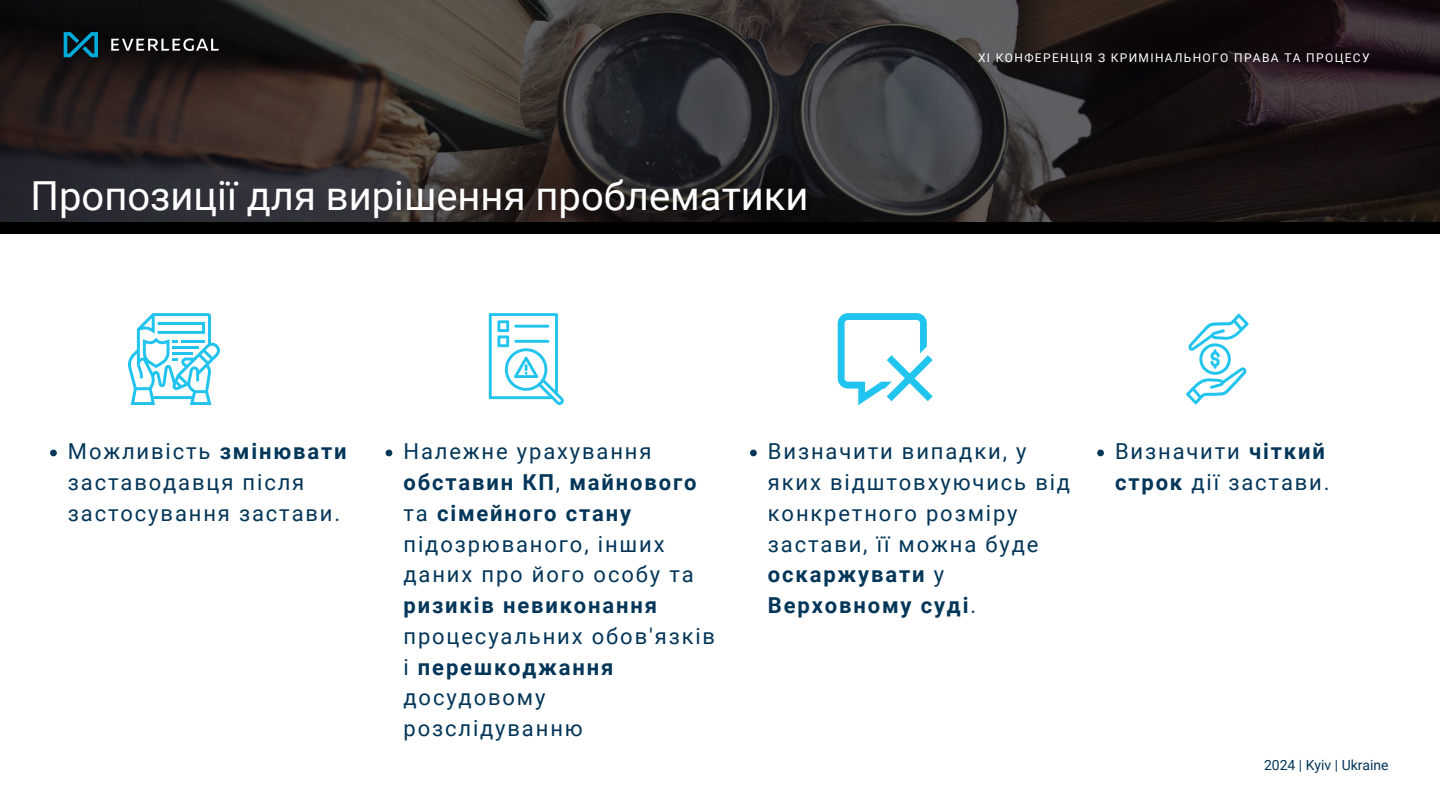
<style>
.page{position:relative;width:1440px;height:810px;background:#fff}
.page>*{position:absolute;margin:0;border:0;box-sizing:border-box;transform-origin:0 0}
.t1{font:40px "Roboto";color:#fff}
.t2{font:22px/30.8px "Roboto";letter-spacing:.085em;color:#033659}
.t3{font:700 22px "Roboto";letter-spacing:.085em;color:#033659}
.t4{font:14px "Roboto";color:#033659}
.t5{font:12px "Roboto";letter-spacing:.11em;color:#fff}
.s1{font-weight:700}
</style>
<div class="page">
<div style="left:0;top:0;width:1440px;height:233px;background:#000"></div>
<img style="left:0;top:0;width:1440px;height:221px">
<svg style="left:111px;top:38px;width:108px;height:13px"></svg>
<svg style="left:64px;top:32px;width:34px;height:25px"></svg>
<svg style="left:489px;top:313px;width:75px;height:92px"></svg>
<hr style="left:514px;top:340px;width:35px;height:3px;background:#21c3ef">
<svg style="left:838px;top:313px;width:95px;height:92px"></svg>
<svg style="left:128px;top:313px;width:92px;height:92px"></svg>
<svg style="left:1186px;top:314px;width:62px;height:90px"></svg>
<svg style="left:50px;top:450px;width:7px;height:6px"></svg>
<svg style="left:1097px;top:450px;width:7px;height:6px"></svg>
<svg style="left:386px;top:450px;width:6px;height:6px"></svg>
<svg style="left:750px;top:450px;width:7px;height:6px"></svg>
<h1 class="t1" style="left:31px;top:173px;width:780px">Пропозиції для вирішення проблематики</h1>
<p class="t5" style="left:978px;top:51px;width:393px">XI КОНФЕРЕНЦІЯ З КРИМІНАЛЬНОГО ПРАВА ТА ПРОЦЕСУ</p>
<p class="t2" style="left:68px;top:436px;width:280px">Можливість <span class="s1">змінювати </span>заставодавця після застосування застави.</p>
<p class="t2" style="left:1115px;top:436px;width:216px">Визначити <span class="s1">чіткий строк</span> дії застави.</p>
<p class="t2" style="left:403px;top:436px;width:295px">Належне урахування <span class="s1">обставин КП</span>, <span class="s1">майнового </span>та <span class="s1">сімейного стану </span>підозрюваного, інших даних про його особу та</p>
<p class="t3" style="left:403px;top:593px;width:255px">ризиків невиконання</p>
<p class="t2" style="left:403px;top:621px;width:313px">процесуальних обов'язків і <span class="s1">перешкоджання </span>досудовому розслідуванню</p>
<p class="t2" style="left:768px;top:436px;width:304px">Визначити випадки, у яких відштовхуючись від конкретного розміру застави, її можна буде <span class="s1">оскаржувати</span> у<br><span class="s1">Верховному суді</span>.</p>
<p class="t4" style="left:1264px;top:757px;width:126px">2024 | Kyiv | Ukraine</p>
</div>
